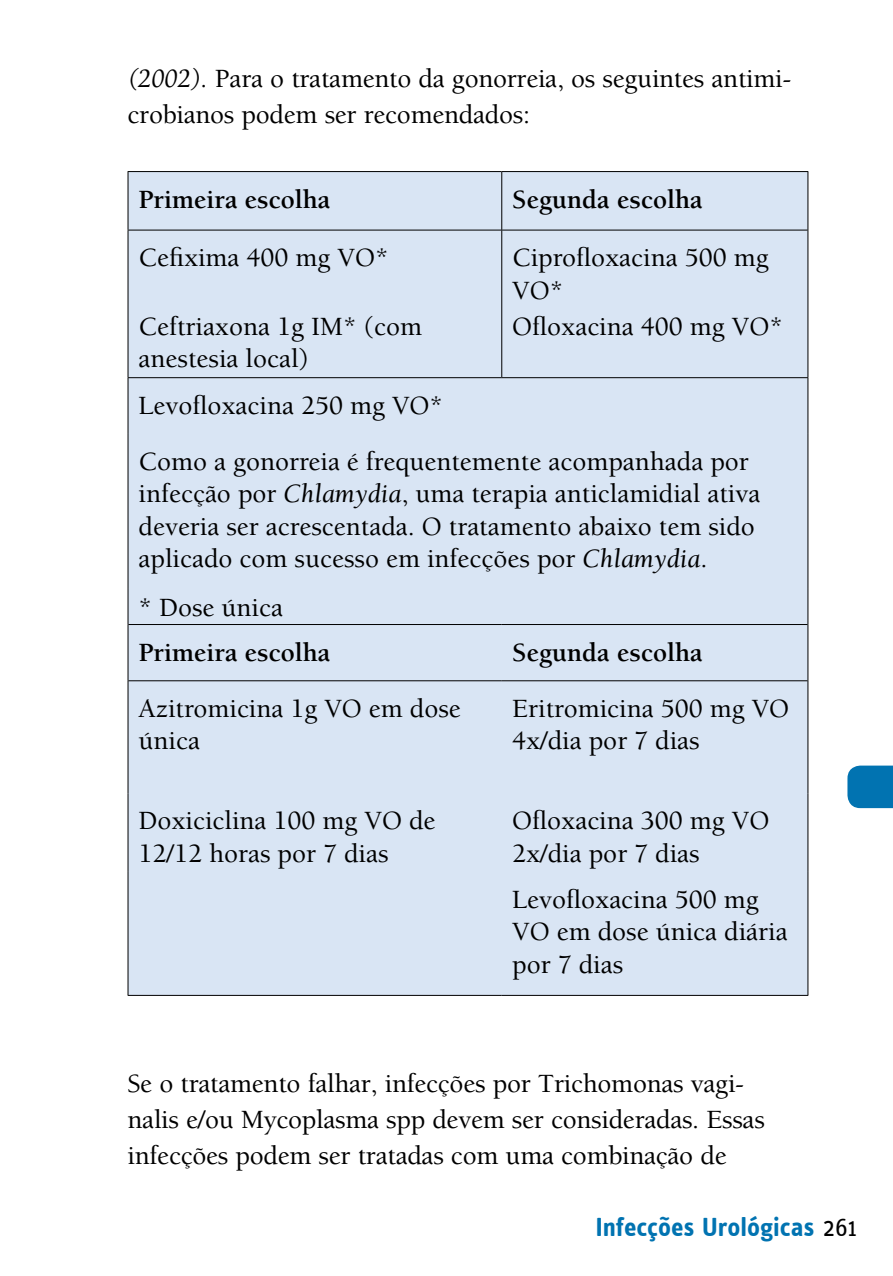
<style>
.page{position:relative;width:893px;height:1276px;background:#fff}
.page>*{position:absolute;margin:0;border:0;box-sizing:border-box;transform-origin:0 0}
.t1{font:500 27px/32.4px "Berkeley Std";color:#000}
.t2{font:700 27px "Berkeley Std";color:#000}
.t3{font:700 27px "Info Text";color:#0173b1}
.s1{font-weight:400;font-style:italic}
.s2{font-weight:400;color:#000}
</style>
<div class="page">
<svg style="left:847px;top:765px;width:46px;height:43px;background:#0f7ab5"></svg>
<div style="left:129px;top:172px;width:678px;height:823px;background:#d9e5f4"></div>
<hr style="left:127px;top:172px;width:2px;height:58px;background:#000">
<hr style="left:128px;top:171px;width:373px;height:1px;background:#000">
<hr style="left:128px;top:624px;width:374px;height:1px;background:#000">
<hr style="left:502px;top:624px;width:306px;height:1px;background:#000">
<hr style="left:128px;top:680px;width:374px;height:1px;background:#000">
<hr style="left:502px;top:680px;width:306px;height:1px;background:#000">
<hr style="left:128px;top:230px;width:373px;height:1px;background:#000">
<hr style="left:127px;top:230px;width:2px;height:69px;background:#000">
<hr style="left:502px;top:230px;width:306px;height:1px;background:#000">
<hr style="left:127px;top:299px;width:2px;height:78px;background:#000">
<hr style="left:501px;top:171px;width:307px;height:1px;background:#000">
<hr style="left:501px;top:172px;width:1px;height:58px;background:#000">
<hr style="left:807px;top:172px;width:1px;height:58px;background:#000">
<hr style="left:501px;top:230px;width:1px;height:69px;background:#000">
<hr style="left:807px;top:230px;width:1px;height:69px;background:#000">
<hr style="left:501px;top:299px;width:1px;height:78px;background:#000">
<hr style="left:807px;top:299px;width:1px;height:78px;background:#000">
<hr style="left:128px;top:377px;width:374px;height:1px;background:#000">
<hr style="left:127px;top:378px;width:2px;height:56px;background:#000">
<hr style="left:502px;top:377px;width:306px;height:1px;background:#000">
<hr style="left:807px;top:378px;width:1px;height:56px;background:#000">
<hr style="left:127px;top:434px;width:2px;height:154px;background:#000">
<hr style="left:807px;top:434px;width:1px;height:154px;background:#000">
<hr style="left:127px;top:588px;width:2px;height:36px;background:#000">
<hr style="left:807px;top:588px;width:1px;height:36px;background:#000">
<hr style="left:127px;top:624px;width:2px;height:57px;background:#000">
<hr style="left:807px;top:624px;width:1px;height:57px;background:#000">
<hr style="left:127px;top:681px;width:2px;height:112px;background:#000">
<hr style="left:807px;top:681px;width:1px;height:112px;background:#000">
<hr style="left:127px;top:793px;width:2px;height:79px;background:#000">
<hr style="left:807px;top:793px;width:1px;height:79px;background:#000">
<hr style="left:127px;top:872px;width:2px;height:123px;background:#000">
<hr style="left:807px;top:872px;width:1px;height:123px;background:#000">
<hr style="left:128px;top:995px;width:374px;height:1px;background:#000">
<hr style="left:502px;top:995px;width:306px;height:1px;background:#000">
<p class="t1" style="left:128px;top:61px;width:665px;line-height:36px"><span class="s1">(2002).</span> Para o tratamento da gonorreia, os seguintes antimi&shy;crobianos podem ser recomendados:</p>
<p class="t2" style="left:139px;top:185px;width:193px">Primeira escolha</p>
<p class="t2" style="left:512px;top:185px;width:192px">Segunda escolha</p>
<p class="t1" style="left:139px;top:242px;width:252px">Cefixima 400 mg VO*</p>
<p class="t1" style="left:512px;top:242px;width:258px">Ciprofloxacina 500 mg<br>VO*</p>
<p class="t1" style="left:139px;top:311px;width:285px">Ceftriaxona 1g IM* (com anestesia local)</p>
<p class="t1" style="left:512px;top:311px;width:272px">Ofloxacina 400 mg VO*</p>
<p class="t1" style="left:139px;top:378px;width:612px;line-height:56.1px">Levofloxacina 250 mg VO*<br>Como a gonorreia é frequentemente acompanhada por</p>
<p class="t1" style="left:139px;top:478px;width:623px">infecção por <span class="s1">Chlamydia</span>, uma terapia anticlamidial ativa deveria ser acrescentada. O tratamento abaixo tem sido aplicado com sucesso em infecções por <span class="s1">Chlamydia</span>.</p>
<p class="t1" style="left:139px;top:591px;width:146px">* Dose única</p>
<p class="t2" style="left:139px;top:638px;width:193px">Primeira escolha</p>
<p class="t2" style="left:512px;top:638px;width:192px">Segunda escolha</p>
<p class="t1" style="left:139px;top:692px;width:324px">Azitromicina 1g VO em dose única</p>
<p class="t1" style="left:512px;top:692px;width:278px">Eritromicina 500 mg VO<br>4x/dia por 7 dias</p>
<p class="t1" style="left:139px;top:805px;width:299px">Doxiciclina 100 mg VO de<br>12/12 horas por 7 dias</p>
<p class="t1" style="left:512px;top:805px;width:259px">Ofloxacina 300 mg VO<br>2x/dia por 7 dias</p>
<p class="t1" style="left:512px;top:884px;width:277px">Levofloxacina 500 mg<br>VO em dose única diária por 7 dias</p>
<p class="t1" style="left:128px;top:1065px;width:639px;line-height:36px">Se o tratamento falhar, infecções por Trichomonas vagi&shy;nalis e/ou Mycoplasma spp devem ser consideradas. Essas infecções podem ser tratadas com uma combinação de</p>
<p class="t3" style="left:596px;top:1211px;width:263px">Infecções Urológicas <span class="s2">26119</span></p>
</div>
